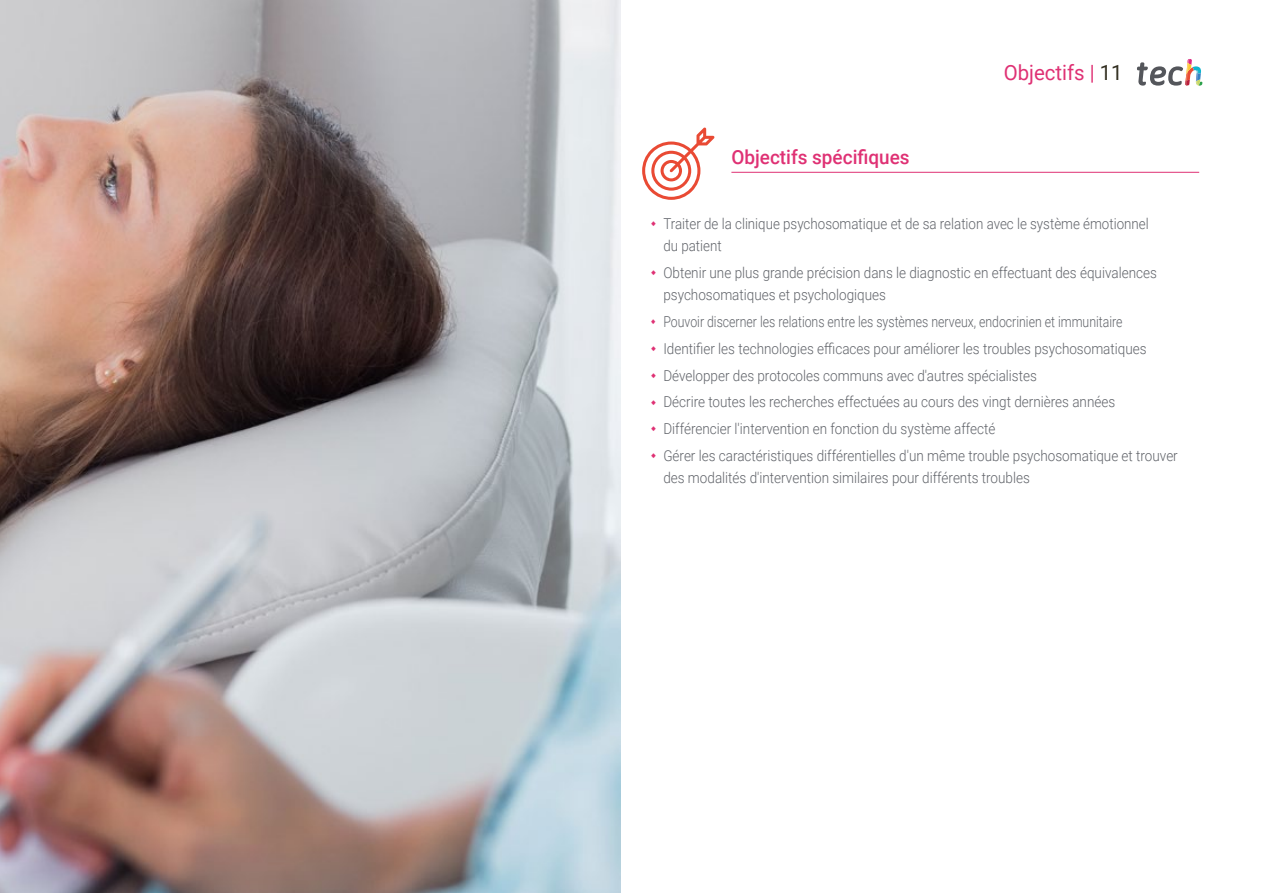
<style>
.page{position:relative;width:1263px;height:893px;background:#fff}
.page>*{position:absolute;margin:0;border:0;box-sizing:border-box;transform-origin:0 0}
.t1{font:21px "Roboto";color:#df3174}
.t2{font:500 19.5px "Roboto";color:#df3174}
.t3{font:300 15px/26.7px "Roboto";color:#61646a;scale:.82 1}
.t4{font:300 15px/22.5px "Roboto";color:#61646a;scale:.9 1}
.t5{font:300 15px/22.5px "Roboto";color:#61646a;scale:.89 1}
.s1{color:#312e20}
</style>
<div class="page">
<hr style="left:731px;top:172px;width:468px;height:1px;background:#df3174">
<svg style="left:642px;top:127px;width:72px;height:73px"></svg>
<img style="left:0;top:0;width:621px;height:893px">
<svg style="left:1137px;top:59px;width:65px;height:27px"></svg>
<h2 class="t2" style="left:731px;top:143px;width:180px">Objectifs spécifiques</h2>
<h1 class="t1" style="left:1004px;top:57px;width:120px">Objectifs | <span class="s1">11</span></h1>
<p class="t5" style="left:663px;top:211px;width:547px">Traiter de la clinique psychosomatique et de sa relation avec le système émotionnel du patient</p>
<p class="t4" style="left:663px;top:261px;width:550px">Obtenir une plus grande précision dans le diagnostic en effectuant des équivalences psychosomatiques et psychologiques</p>
<p class="t3" style="left:663px;top:308px;width:629px">Pouvoir discerner les relations entre les systèmes nerveux, endocrinien et immunitaire Identifier les technologies efficaces pour améliorer les troubles psychosomatiques Développer des protocoles communs avec d'autres spécialistes<br>Décrire toutes les recherches effectuées au cours des vingt dernières années Différencier l'intervention en fonction du système affecté<br>Gérer les caractéristiques différentielles d'un même trouble psychosomatique et trouver</p>
<p class="t4" style="left:663px;top:466px;width:409px">des modalités d'intervention similaires pour différents troubles</p>
</div>
